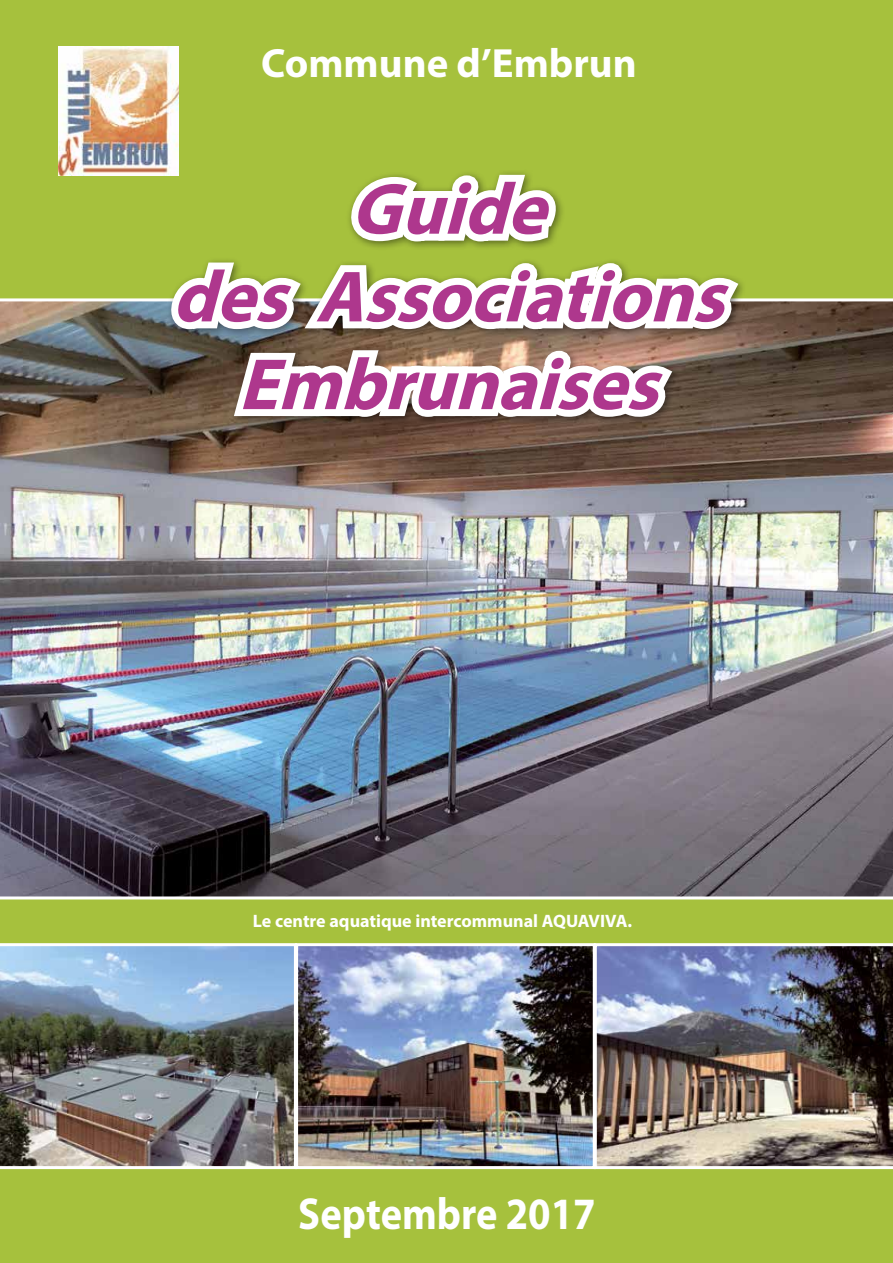
<style>
.page{position:relative;width:893px;height:1263px;background:#fff}
.page>*{position:absolute;margin:0;border:0;box-sizing:border-box;transform-origin:0 0}
.t1{font:italic 700 73.05px/87.8px "Myriad Pro";color:#ae378d;text-align:center}
.t2{font:700 45px "Myriad Pro";color:#fff;scale:.9 1}
.t3{font:700 40.95px "Myriad Pro";color:#fff}
.t4{font:700 18px "Myriad Pro";color:#fff}
</style>
<div class="page">
<div style="left:0;top:938px;width:893px;height:325px;background:#a6c13d"></div>
<div style="left:0;top:0;width:893px;height:300px;background:#a6c13d"></div>
<img style="left:58px;top:47px;width:121px;height:128px">
<div style="left:0;top:898px;width:893px;height:47px;background:#a6c13d"></div>
<img style="left:299px;top:947px;width:293px;height:218px">
<div style="left:295px;top:943px;width:301px;height:226px;border:3px solid #fff"></div>
<img style="left:594px;top:943px;width:299px;height:226px">
<img style="left:0;top:298px;width:893px;height:601px">
<svg style="left:176px;top:165px;width:571px;height:262px"></svg>
<img style="left:0;top:943px;width:297px;height:226px">
<h3 class="t3" style="left:261px;top:37px;width:377px">Commune d’Embrun</h3>
<h1 class="t1" style="left:172px;top:163px;width:577px">Guide<br>des Associations<br>Embrunaises</h1>
<p class="t4" style="left:253px;top:909px;width:381px">Le centre aquatique intercommunal AQUAVIVA.</p>
<h2 class="t2" style="left:298px;top:1185px;width:332px">Septembre 2017</h2>
</div>
